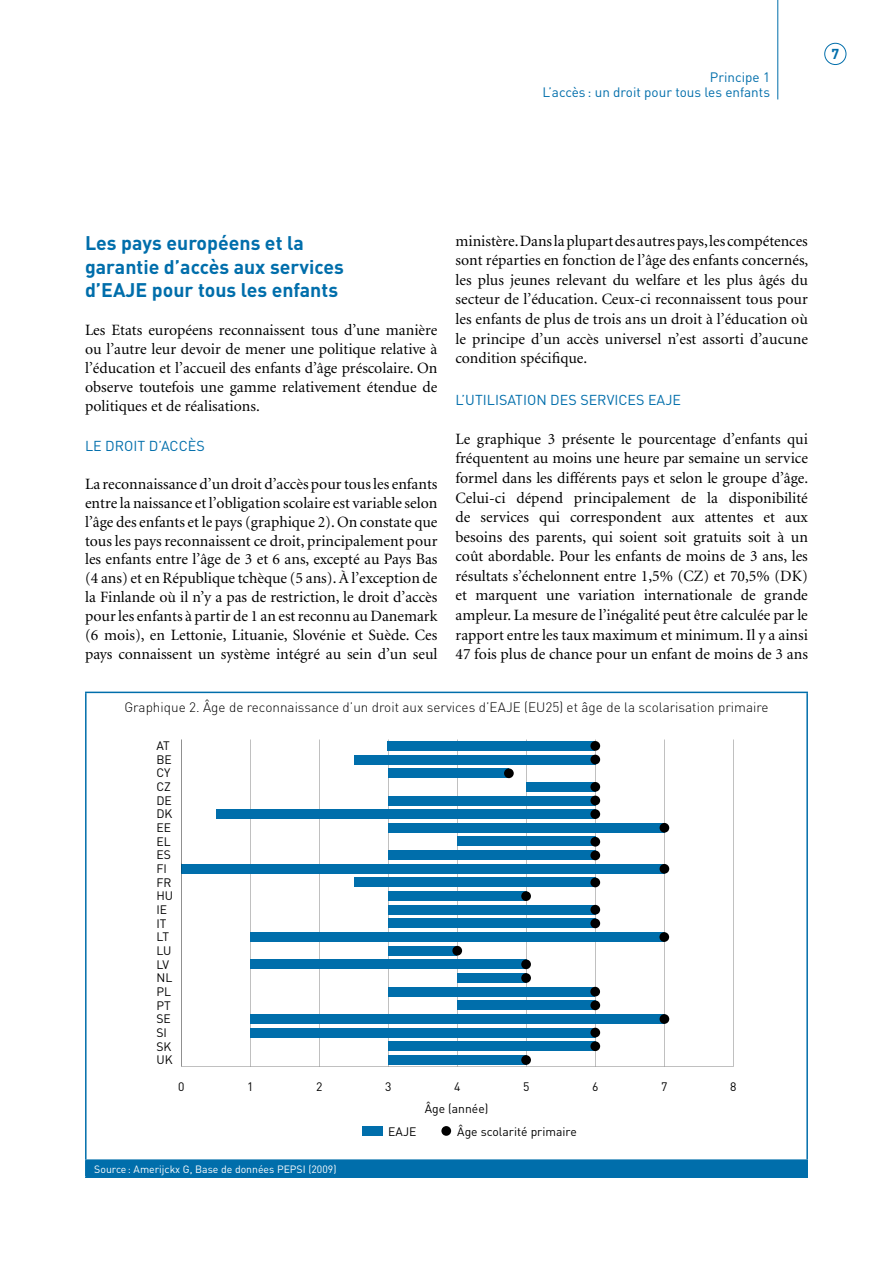
<style>
.page{position:relative;width:893px;height:1263px;background:#fff}
.page>*{position:absolute;margin:0;border:0;box-sizing:border-box;transform-origin:0 0}
.t1{font:700 19.5px/23.4px "DIN";color:#006eab}
.t2{font:15.75px/19.5px "Minion";color:#000;text-align:justify}
.t3{font:14.25px "DIN";color:#006eab}
.t4{font:700 14.25px "DIN";color:#006eab}
.t5{font:300 13.5px "DIN";color:#000}
.t6{font:13.5px/14.2px "DIN";color:#006eab;text-align:right}
.t7{font:12.15px/23px "DIN";color:#000}
.t8{font:10.5px "DIN";color:#fff}
</style>
<div class="page">
<div style="left:824px;top:43px;width:22px;height:22px;border:1px solid #006eab;border-radius:50%"></div>
<hr style="left:777px;top:0;width:1px;height:99px;background:#006eab">
<div style="left:86px;top:1160px;width:721px;height:17px;background:#006eab"></div>
<hr style="left:85px;top:692px;width:723px;height:1px;background:#006eab">
<hr style="left:85px;top:693px;width:2px;height:466px;background:#006eab">
<hr style="left:806px;top:693px;width:2px;height:466px;background:#006eab">
<hr style="left:85px;top:1159px;width:723px;height:2px;background:#006eab">
<svg style="left:85px;top:1161px;width:1px;height:15px"></svg>
<svg style="left:807px;top:1161px;width:1px;height:15px"></svg>
<hr style="left:85px;top:1176px;width:723px;height:2px;background:#006eab">
<div style="left:388px;top:741px;width:207px;height:10px;background:#006eab"></div>
<div style="left:354px;top:755px;width:241px;height:9px;background:#006eab"></div>
<div style="left:388px;top:768px;width:121px;height:10px;background:#006eab"></div>
<div style="left:526px;top:782px;width:69px;height:10px;background:#006eab"></div>
<div style="left:388px;top:795px;width:207px;height:10px;background:#006eab"></div>
<div style="left:216px;top:809px;width:379px;height:10px;background:#006eab"></div>
<div style="left:388px;top:823px;width:276px;height:10px;background:#006eab"></div>
<div style="left:457px;top:836px;width:138px;height:10px;background:#006eab"></div>
<div style="left:388px;top:850px;width:207px;height:10px;background:#006eab"></div>
<div style="left:181px;top:864px;width:483px;height:10px;background:#006eab"></div>
<div style="left:354px;top:877px;width:241px;height:10px;background:#006eab"></div>
<div style="left:388px;top:891px;width:138px;height:10px;background:#006eab"></div>
<div style="left:388px;top:905px;width:207px;height:10px;background:#006eab"></div>
<div style="left:388px;top:918px;width:207px;height:10px;background:#006eab"></div>
<div style="left:250px;top:932px;width:414px;height:10px;background:#006eab"></div>
<div style="left:388px;top:946px;width:69px;height:9px;background:#006eab"></div>
<div style="left:250px;top:959px;width:276px;height:10px;background:#006eab"></div>
<div style="left:457px;top:973px;width:69px;height:10px;background:#006eab"></div>
<div style="left:388px;top:987px;width:207px;height:9px;background:#006eab"></div>
<div style="left:457px;top:1000px;width:138px;height:10px;background:#006eab"></div>
<div style="left:250px;top:1014px;width:414px;height:10px;background:#006eab"></div>
<div style="left:250px;top:1028px;width:345px;height:9px;background:#006eab"></div>
<div style="left:388px;top:1041px;width:207px;height:10px;background:#006eab"></div>
<div style="left:388px;top:1055px;width:138px;height:10px;background:#006eab"></div>
<div style="left:590px;top:755px;width:10px;height:9px;background:#000;border-radius:50%"></div>
<div style="left:441px;top:1126px;width:10px;height:10px;background:#000;border-radius:50%"></div>
<div style="left:590px;top:741px;width:10px;height:10px;background:#000;border-radius:50%"></div>
<div style="left:590px;top:796px;width:10px;height:9px;background:#000;border-radius:50%"></div>
<div style="left:590px;top:782px;width:10px;height:10px;background:#000;border-radius:50%"></div>
<div style="left:660px;top:823px;width:9px;height:10px;background:#000;border-radius:50%"></div>
<div style="left:590px;top:809px;width:10px;height:10px;background:#000;border-radius:50%"></div>
<div style="left:590px;top:987px;width:10px;height:9px;background:#000;border-radius:50%"></div>
<div style="left:660px;top:1014px;width:9px;height:10px;background:#000;border-radius:50%"></div>
<div style="left:659px;top:932px;width:10px;height:10px;background:#000;border-radius:50%"></div>
<div style="left:660px;top:864px;width:9px;height:10px;background:#000;border-radius:50%"></div>
<div style="left:590px;top:850px;width:10px;height:10px;background:#000;border-radius:50%"></div>
<div style="left:590px;top:837px;width:10px;height:9px;background:#000;border-radius:50%"></div>
<div style="left:590px;top:918px;width:10px;height:10px;background:#000;border-radius:50%"></div>
<div style="left:590px;top:905px;width:10px;height:9px;background:#000;border-radius:50%"></div>
<div style="left:452px;top:946px;width:10px;height:9px;background:#000;border-radius:50%"></div>
<div style="left:521px;top:973px;width:10px;height:10px;background:#000;border-radius:50%"></div>
<div style="left:521px;top:959px;width:10px;height:10px;background:#000;border-radius:50%"></div>
<div style="left:521px;top:891px;width:10px;height:10px;background:#000;border-radius:50%"></div>
<div style="left:504px;top:768px;width:10px;height:10px;background:#000;border-radius:50%"></div>
<div style="left:521px;top:1055px;width:10px;height:10px;background:#000;border-radius:50%"></div>
<div style="left:590px;top:878px;width:10px;height:9px;background:#000;border-radius:50%"></div>
<div style="left:590px;top:1041px;width:10px;height:10px;background:#000;border-radius:50%"></div>
<div style="left:590px;top:1028px;width:10px;height:9px;background:#000;border-radius:50%"></div>
<div style="left:590px;top:1000px;width:10px;height:10px;background:#000;border-radius:50%"></div>
<div style="left:362px;top:1126px;width:21px;height:10px;background:#006eab"></div>
<p class="t6" style="left:543px;top:70px;width:229px">Principe 1<br>L’accès : un droit pour tous les enfants</p>
<p class="t4" style="left:831px;top:44px;width:9px">7</p>
<p class="t2" style="left:455px;top:232px;width:354px">ministère. Dans la plupart des autres pays, les compétences sont réparties en fonction de l’âge des enfants concernés, les plus jeunes relevant du welfare et les plus âgés du secteur de l’éducation. Ceux-ci reconnaissent tous pour les enfants de plus de trois ans un droit à l’éducation où le principe d’un accès universel n’est assorti d’aucune condition spécifique.</p>
<p class="t3" style="left:455px;top:391px;width:227px">L’UTILISATION DES SERVICES EAJE</p>
<p class="t2" style="left:455px;top:430px;width:354px">Le graphique 3 présente le pourcentage d’enfants qui fréquentent au moins une heure par semaine un service formel dans les différents pays et selon le groupe d’âge.<br>Celui-ci dépend principalement de la disponibilité de services qui correspondent aux attentes et aux besoins des parents, qui soient soit gratuits soit à un coût abordable. Pour les enfants de moins de 3 ans, les résultats s’échelonnent entre 1,5% (CZ) et 70,5% (DK) et marquent une variation internationale de grande ampleur. La mesure de l’inégalité peut être calculée par le rapport entre les taux maximum et minimum. Il y a ainsi 47 fois plus de chance pour un enfant de moins de 3 ans</p>
<p class="t5" style="left:124px;top:698px;width:646px">Graphique 2. Âge de reconnaissance d’un droit aux services d’EAJE (EU25) et âge de la scolarisation primaire</p>
<p class="t1" style="left:85px;top:230px;width:260px">Les pays européens et la garantie d’accès aux services d’EAJE pour tous les enfants</p>
<p class="t2" style="left:85px;top:321px;width:354px;line-height:18.9px">Les Etats européens reconnaissent tous d’une manière ou l’autre leur devoir de mener une politique relative à l’éducation et l’accueil des enfants d’âge préscolaire. On observe toutefois une gamme relativement étendue de politiques et de réalisations.</p>
<p class="t3" style="left:85px;top:437px;width:121px">LE DROIT D’ACCÈS</p>
<p class="t2" style="left:85px;top:475px;width:354px;line-height:18.9px">La reconnaissance d’un droit d’accès pour tous les enfants entre la naissance et l’obligation scolaire est variable selon l’âge des enfants et le pays (graphique 2). On constate que tous les pays reconnaissent ce droit, principalement pour les enfants entre l’âge de 3 et 6 ans, excepté au Pays Bas (4 ans) et en République tchèque (5 ans). À l’exception de la Finlande où il n’y a pas de restriction, le droit d’accès pour les enfants à partir de 1 an est reconnu au Danemark (6 mois), en Lettonie, Lituanie, Slovénie et Suède. Ces pays connaissent un système intégré au sein d’un seul</p>
<p class="t7" style="left:156px;top:734px;width:15px">AT</p>
<p class="t7" style="left:156px;top:748px;width:17px">BE</p>
<p class="t7" style="left:156px;top:761px;width:15px">CY</p>
<p class="t7" style="left:156px;top:775px;width:16px">CZ</p>
<p class="t7" style="left:156px;top:789px;width:17px">DE</p>
<p class="t7" style="left:156px;top:802px;width:18px">DK</p>
<p class="t7" style="left:156px;top:816px;width:16px">EE</p>
<p class="t7" style="left:156px;top:830px;width:16px">EL</p>
<p class="t7" style="left:156px;top:843px;width:16px">ES</p>
<p class="t7" style="left:156px;top:857px;width:12px">FI</p>
<p class="t7" style="left:156px;top:870px;width:17px">FR</p>
<p class="t7" style="left:156px;top:884px;width:18px">HU</p>
<p class="t7" style="left:156px;top:898px;width:12px">IE</p>
<p class="t7" style="left:156px;top:911px;width:12px">IT</p>
<p class="t7" style="left:156px;top:925px;width:14px">LT</p>
<p class="t7" style="left:156px;top:939px;width:16px">LU</p>
<p class="t7" style="left:156px;top:952px;width:14px">LV</p>
<p class="t7" style="left:156px;top:966px;width:17px">NL</p>
<p class="t7" style="left:156px;top:980px;width:16px">PL</p>
<p class="t7" style="left:156px;top:993px;width:16px">PT</p>
<p class="t7" style="left:156px;top:1007px;width:16px">SE</p>
<p class="t7" style="left:156px;top:1021px;width:12px">SI</p>
<p class="t7" style="left:156px;top:1034px;width:17px">SK</p>
<p class="t7" style="left:156px;top:1048px;width:18px">UK</p>
<p class="t7" style="left:178px;top:1075px;width:8px">0</p>
<p class="t7" style="left:247px;top:1075px;width:8px">1</p>
<p class="t7" style="left:316px;top:1075px;width:8px">2</p>
<p class="t7" style="left:385px;top:1075px;width:8px">3</p>
<p class="t7" style="left:454px;top:1075px;width:8px">4</p>
<p class="t7" style="left:523px;top:1075px;width:8px">5</p>
<p class="t7" style="left:592px;top:1075px;width:8px">6</p>
<p class="t7" style="left:661px;top:1075px;width:8px">7</p>
<p class="t7" style="left:730px;top:1075px;width:8px">8</p>
<p class="t8" style="left:94px;top:1162px;width:244px">Source: Amerijckx G, Base de données PEPSI (2009)</p>
<p class="t7" style="left:388px;top:1120px;width:30px">EAJE</p>
<p class="t7" style="left:457px;top:1097px;width:121px;text-indent:-32px">Âge (année)<br>Âge scolarité primaire</p>
</div>
